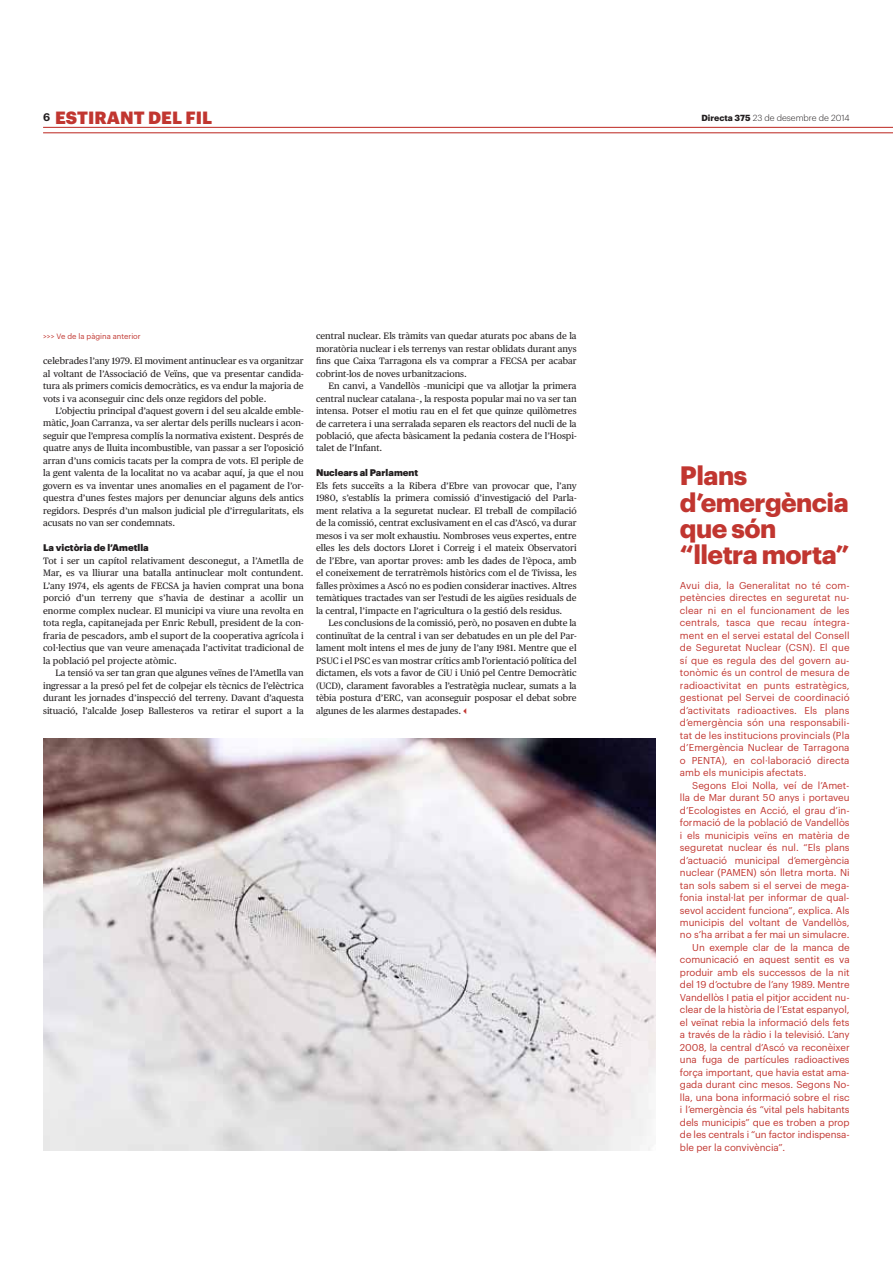
<style>
.page{position:relative;width:893px;height:1263px;background:#fff}
.page>*{position:absolute;margin:0;border:0;box-sizing:border-box;transform-origin:0 0}
.t1{font:700 26.1px/26.1px "Graphik";letter-spacing:-.02em;color:#c13630}
.t2{font:900 17.4px "Graphik";letter-spacing:.005em;color:#c13630}
.t3{font:9.75px/12.5px "Graphik";letter-spacing:-.005em;color:#c13630;text-align:justify}
.t4{font:900 9.45px "Graphik";color:#231f20}
.t5{font:9.3px/12.5px "Publico Text";color:#231f20;text-align:justify}
.t6{font:300 8.7px "Graphik";color:#231f20}
.t7{font:7.65px "Graphik";color:#c13630}
.s1{font-weight:700}
</style>
<div class="page">
<hr style="left:43px;top:127px;width:850px;height:1px;background:#c13630">
<hr style="left:43px;top:132px;width:850px;height:1px;background:#c13630">
<img style="left:43px;top:739px;width:612px;height:412px">
<h2 class="t2" style="left:43px;top:111px;width:171px"><sup>6</sup> ESTIRANT DEL FIL</h2>
<p class="t6" style="left:701px;top:114px;width:150px"><span class="s1">Directa 375</span> 23 de desembre de 2014</p>
<p class="t7" style="left:43px;top:333px;width:99px">&gt;&gt;&gt; Ve de la pàgina anterior</p>
<p class="t5" style="left:43px;top:355px;width:262px">celebrades l’any 1979. El moviment antinuclear es va organitzar al voltant de l’Associació de Veïns, que va presentar candida&shy;tura als primers comicis democràtics, es va endur la majoria de vots i va aconseguir cinc dels onze regidors del poble.</p>
<p class="t5" style="left:43px;top:405px;width:262px;text-indent:12px">L’objectiu principal d’aquest govern i del seu alcalde emble&shy;màtic, Joan Carranza, va ser alertar dels perills nuclears i acon&shy;seguir que l’empresa complís la normativa existent. Després de quatre anys de lluita incombustible, van passar a ser l’oposició arran d’uns comicis tacats per la compra de vots. El periple de la gent valenta de la localitat no va acabar aquí, ja que el nou govern es va inventar unes anomalies en el pagament de l’or&shy;questra d’unes festes majors per denunciar alguns dels antics regidors. Després d’un malson judicial ple d’irregularitats, els acusats no van ser condemnats.</p>
<p class="t4" style="left:43px;top:544px;width:107px">La victòria de l’Ametlla</p>
<p class="t5" style="left:43px;top:555px;width:262px">Tot i ser un capítol relativament desconegut, a l’Ametlla de Mar, es va lliurar una batalla antinuclear molt contundent.<br>L’any 1974, els agents de FECSA ja havien comprat una bona porció d’un terreny que s’havia de destinar a acollir un enorme complex nuclear. El municipi va viure una revolta en tota regla, capitanejada per Enric Rebull, president de la con&shy;fraria de pescadors, amb el suport de la cooperativa agrícola i col·lectius que van veure amenaçada l’activitat tradicional de la població pel projecte atòmic.</p>
<p class="t5" style="left:43px;top:667px;width:262px;text-indent:12px">La tensió va ser tan gran que algunes veïnes de l’Ametlla van ingressar a la presó pel fet de colpejar els tècnics de l’elèctrica durant les jornades d’inspecció del terreny. Davant d’aquesta situació, l’alcalde Josep Ballesteros va retirar el suport a la</p>
<p class="t5" style="left:316px;top:330px;width:262px">central nuclear. Els tràmits van quedar aturats poc abans de la moratòria nuclear i els terrenys van restar oblidats durant anys fins que Caixa Tarragona els va comprar a FECSA per acabar cobrint-los de noves urbanitzacions.</p>
<p class="t5" style="left:316px;top:380px;width:262px;text-indent:12px">En canvi, a Vandellòs –municipi que va allotjar la primera central nuclear catalana–, la resposta popular mai no va ser tan intensa. Potser el motiu rau en el fet que quinze quilòmetres de carretera i una serralada separen els reactors del nucli de la població, que afecta bàsicament la pedania costera de l’Hospi&shy;talet de l’Infant.</p>
<p class="t4" style="left:316px;top:469px;width:104px">Nuclears al Parlament</p>
<p class="t5" style="left:316px;top:480px;width:262px">Els fets succeïts a la Ribera d’Ebre van provocar que, l’any 1980, s’establís la primera comissió d’investigació del Parla&shy;ment relativa a la seguretat nuclear. El treball de compilació de la comissió, centrat exclusivament en el cas d’Ascó, va durar mesos i va ser molt exhaustiu. Nombroses veus expertes, entre elles les dels doctors Lloret i Correig i el mateix Observatori de l’Ebre, van aportar proves: amb les dades de l’època, amb el coneixement de terratrèmols històrics com el de Tivissa, les falles pròximes a Ascó no es podien considerar inactives. Altres temàtiques tractades van ser l’estudi de les aigües residuals de la central, l’impacte en l’agricultura o la gestió dels residus.</p>
<p class="t5" style="left:316px;top:618px;width:262px;text-indent:12px">Les conclusions de la comissió, però, no posaven en dubte la continuïtat de la central i van ser debatudes en un ple del Par&shy;lament molt intens el mes de juny de l’any 1981. Mentre que el PSUC i el PSC es van mostrar crítics amb l’orientació política del dictamen, els vots a favor de CiU i Unió pel Centre Democràtic (UCD), clarament favorables a l’estratègia nuclear, sumats a la tèbia postura d’ERC, van aconseguir posposar el debat sobre algunes de les alarmes destapades.</p>
<h1 class="t1" style="left:680px;top:464px;width:171px">Plans d’emergència que són “lletra morta”</h1>
<p class="t3" style="left:680px;top:580px;width:171px">Avui dia, la Generalitat no té com&shy;petències directes en seguretat nu&shy;clear ni en el funcionament de les centrals, tasca que recau íntegra&shy;ment en el servei estatal del Consell de Seguretat Nuclear (CSN). El que sí que es regula des del govern au&shy;tonòmic és un control de mesura de radioactivitat en punts estratègics, gestionat pel Servei de coordinació d’activitats radioactives. Els plans d’emergència són una responsabili&shy;tat de les institucions provincials (Pla d’Emergència Nuclear de Tarragona o PENTA), en col·laboració directa amb els municipis afectats.</p>
<p class="t3" style="left:692px;top:779px;width:159px">Segons Eloi Nolla, veí de l’Amet-</p>
<p class="t3" style="left:680px;top:792px;width:171px">lla de Mar durant 50 anys i portaveu</p>
<p class="t3" style="left:680px;top:804px;width:171px">d’Ecologistes en Acció, el grau d’in-</p>
<p class="t3" style="left:680px;top:817px;width:171px">formació de la població de Vandellòs</p>
<p class="t3" style="left:680px;top:829px;width:171px">i els municipis veïns en matèria de</p>
<p class="t3" style="left:680px;top:842px;width:171px">seguretat nuclear és nul. “Els plans</p>
<p class="t3" style="left:680px;top:854px;width:171px">d’actuació municipal d’emergència</p>
<p class="t3" style="left:680px;top:867px;width:171px">nuclear (PAMEN) són lletra morta. Ni</p>
<p class="t3" style="left:680px;top:879px;width:171px">tan sols sabem si el servei de mega-</p>
<p class="t3" style="left:680px;top:892px;width:171px">fonia instal·lat per informar de qual-</p>
<p class="t3" style="left:680px;top:904px;width:171px">sevol accident funciona”, explica. Als</p>
<p class="t3" style="left:680px;top:917px;width:171px">municipis del voltant de Vandellòs,</p>
<p class="t3" style="left:680px;top:929px;width:171px">no s’ha arribat a fer mai un simulacre.</p>
<p class="t3" style="left:692px;top:942px;width:159px">Un exemple clar de la manca de</p>
<p class="t3" style="left:680px;top:954px;width:171px">comunicació en aquest sentit es va</p>
<p class="t3" style="left:680px;top:967px;width:171px">produir amb els successos de la nit</p>
<p class="t3" style="left:680px;top:979px;width:171px">del 19 d’octubre de l’any 1989. Mentre</p>
<p class="t3" style="left:680px;top:992px;width:171px">Vandellòs I patia el pitjor accident nu-</p>
<p class="t3" style="left:680px;top:1004px;width:171px">clear de la història de l’Estat espanyol,</p>
<p class="t3" style="left:680px;top:1017px;width:171px">el veïnat rebia la informació dels fets</p>
<p class="t3" style="left:680px;top:1029px;width:171px">a través de la ràdio i la televisió. L’any</p>
<p class="t3" style="left:680px;top:1042px;width:171px">2008, la central d’Ascó va reconèixer</p>
<p class="t3" style="left:680px;top:1054px;width:171px">una fuga de partícules radioactives</p>
<p class="t3" style="left:680px;top:1067px;width:171px">força important, que havia estat ama-</p>
<p class="t3" style="left:680px;top:1079px;width:171px">gada durant cinc mesos. Segons No-</p>
<p class="t3" style="left:680px;top:1092px;width:171px">lla, una bona informació sobre el risc</p>
<p class="t3" style="left:680px;top:1104px;width:171px">i l’emergència és “vital pels habitants</p>
<p class="t3" style="left:680px;top:1117px;width:171px">dels municipis” que es troben a prop</p>
<p class="t3" style="left:680px;top:1129px;width:171px">de les centrals i “un factor indispensa-</p>
<p class="t3" style="left:680px;top:1142px;width:107px">ble per la convivència”.</p>
</div>
